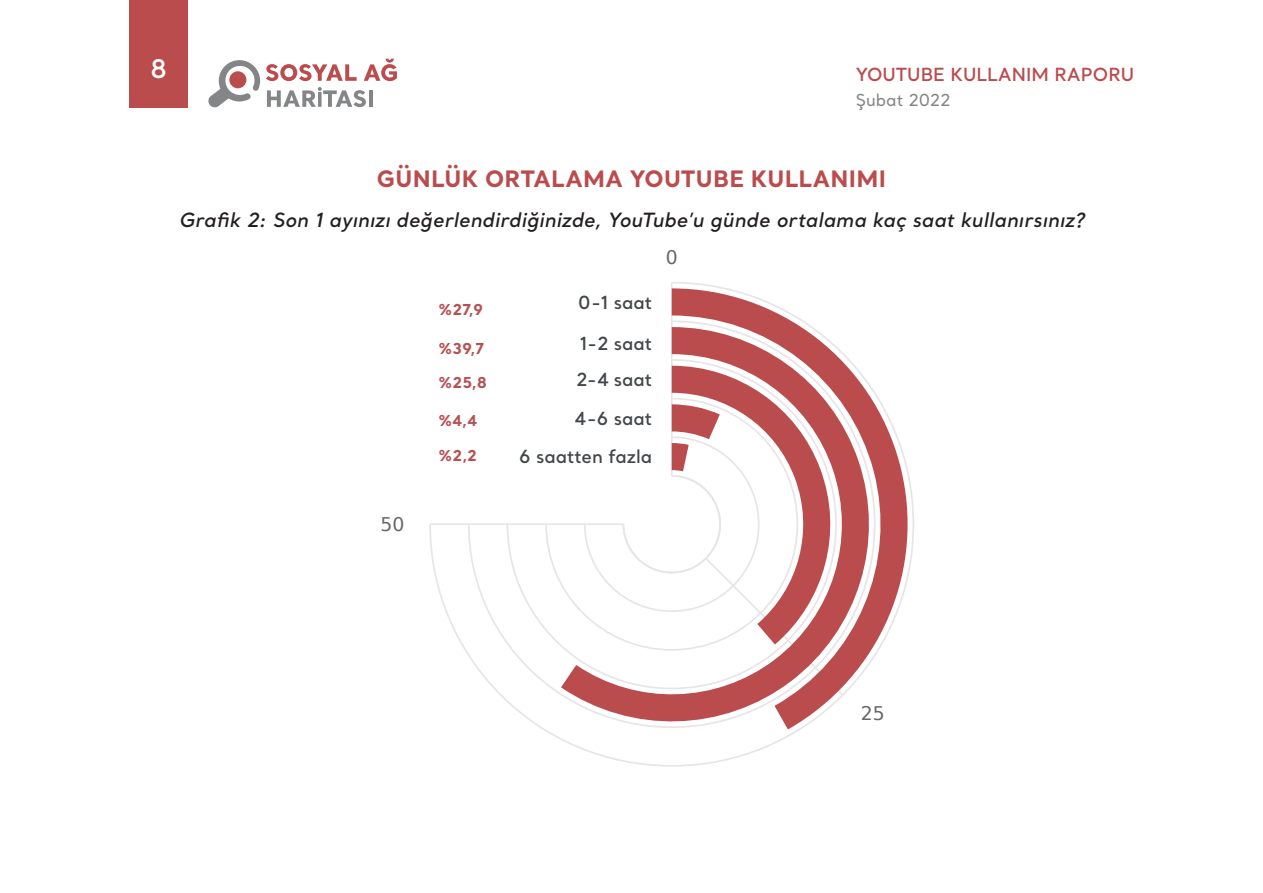
<style>
.page{position:relative;width:1263px;height:893px;background:#fff}
.page>*{position:absolute;margin:0;border:0;box-sizing:border-box;transform-origin:0 0}
.t1{font:600 25.5px "Santral";color:#fff}
.ANA_METIN{font:700 22.5px "Santral";letter-spacing:.015em;color:#ba4c4e}
.ANA_METIN-2{font:italic 600 19.5px "Santral";letter-spacing:.01em;color:#231f20}
.t2{font:18.9px "DejaVu Sans";color:#666}
.t3{font:600 18px "Santral";color:#434749}
.t4{font:600 18px "Santral";color:#ba4c4e}
.t5{font:500 16.5px "Santral";color:#848587}
.t6{font:700 15px "Santral";color:#b75254}
</style>
<div class="page">
<svg style="left:208px;top:60px;width:52px;height:48px"></svg>
<svg style="left:266px;top:64px;width:91px;height:17px"></svg>
<svg style="left:364px;top:59px;width:33px;height:22px"></svg>
<svg style="left:267px;top:87px;width:99px;height:20px"></svg>
<hr style="left:369px;top:90px;width:3px;height:17px;background:#848587">
<div style="left:130px;top:0;width:58px;height:107px;background:#ba4c4e"></div>
<svg style="left:429px;top:282px;width:485px;height:485px"></svg>
<hr style="left:671px;top:283px;width:2px;height:193px;background:#e6e6e6">
<hr style="left:430px;top:523px;width:193px;height:2px;background:#e6e6e6">
<svg style="left:672px;top:288px;width:241px;height:441px"></svg>
<svg style="left:561px;top:327px;width:324px;height:408px"></svg>
<svg style="left:672px;top:366px;width:171px;height:38px;fill:#ba4c4e"></svg>
<svg style="left:583px;top:404px;width:262px;height:293px"></svg>
<h1 class="t1" style="left:150px;top:52px;width:19px">8</h1>
<p class="t4" style="left:856px;top:62px;width:280px">YOUTUBE KULLANIM RAPORU</p>
<p class="t5" style="left:856px;top:90px;width:97px">Şubat 2022</p>
<p class="ANA_METIN" style="left:377px;top:164px;width:511px">GÜNLÜK ORTALAMA YOUTUBE KULLANIMI</p>
<p class="ANA_METIN-2" style="left:179px;top:207px;width:907px">Grafik 2: Son 1 ayınızı değerlendirdiğinizde, YouTube’u günde ortalama kaç saat kullanırsınız?</p>
<p class="t2" style="left:380px;top:508px;width:25px">50</p>
<p class="t6" style="left:438px;top:299px;width:46px">%27,9</p>
<p class="t6" style="left:438px;top:338px;width:48px">%39,7</p>
<p class="t6" style="left:438px;top:372px;width:50px">%25,8</p>
<p class="t6" style="left:438px;top:410px;width:40px">%4,4</p>
<p class="t6" style="left:438px;top:445px;width:40px">%2,2</p>
<p class="t3" style="left:578px;top:291px;width:75px">0-1 saat</p>
<p class="t3" style="left:580px;top:331px;width:74px">1-2 saat</p>
<p class="t3" style="left:576px;top:368px;width:77px">2-4 saat</p>
<p class="t3" style="left:575px;top:407px;width:79px">4-6 saat</p>
<p class="t3" style="left:519px;top:445px;width:135px">6 saatten fazla</p>
<p class="t2" style="left:666px;top:240px;width:13px">0</p>
<p class="t2" style="left:861px;top:697px;width:25px">25</p>
</div>
